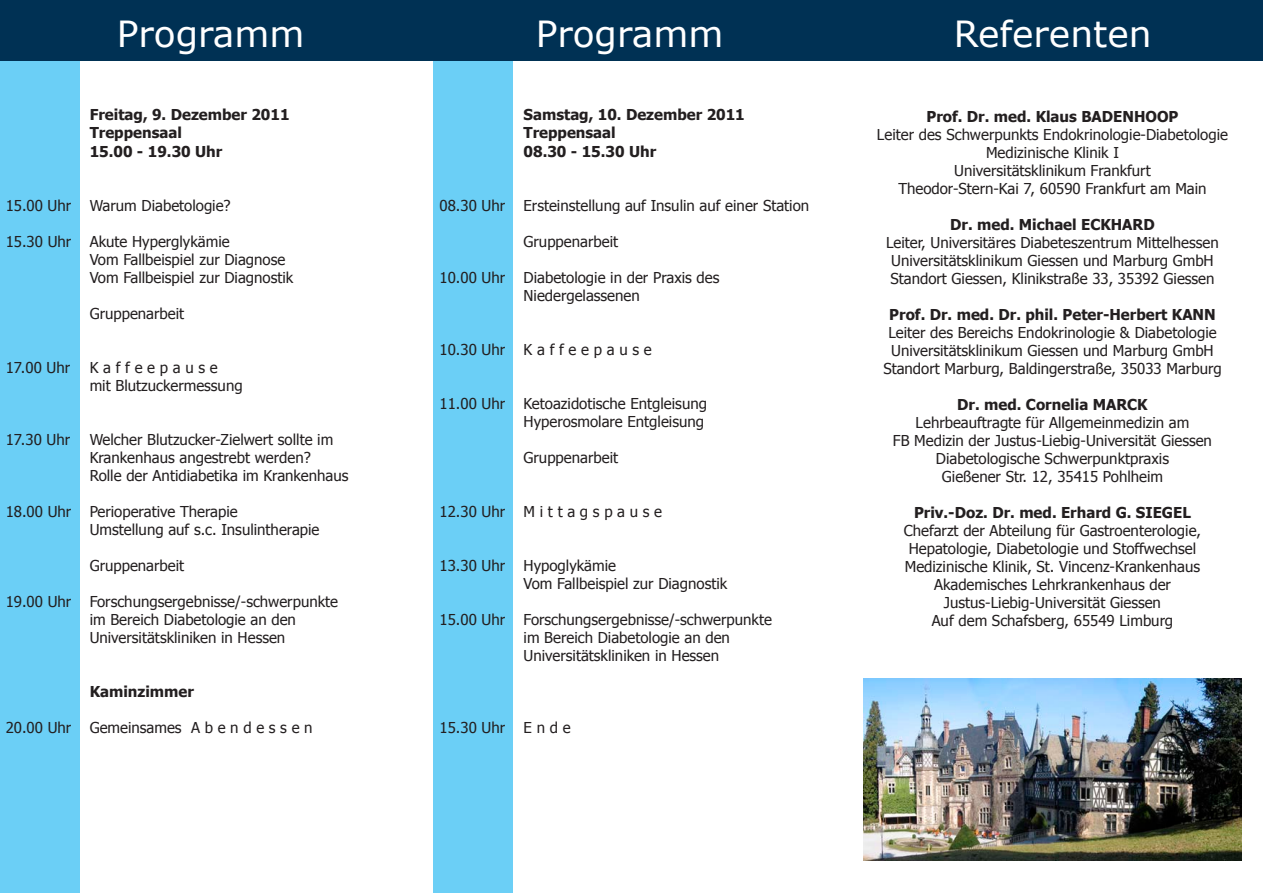
<style>
.page{position:relative;width:1263px;height:893px;background:#fff}
.page>*{position:absolute;margin:0;border:0;box-sizing:border-box;transform-origin:0 0}
.t1{font:36px "Verdana";color:#fff}
.t2{font:15px/18px "Tahoma";color:#231f20}
.t3{font:700 15px/18px "Tahoma";color:#231f20}
</style>
<div class="page">
<div style="left:0;top:42px;width:79px;height:851px;background:#6bcff6"></div>
<div style="left:434px;top:56px;width:79px;height:837px;background:#6bcff6"></div>
<div style="left:0;top:0;width:1263px;height:60px;background:#003154"></div>
<img style="left:863px;top:679px;width:379px;height:181px">
<h1 class="t1" style="left:117px;top:9px;width:189px">Programm</h1>
<h1 class="t1" style="left:536px;top:10px;width:189px">Programm</h1>
<h1 class="t1" style="left:954px;top:9px;width:199px">Referenten</h1>
<p class="t3" style="left:90px;top:105px;width:201px">Freitag, 9. Dezember 2011<br>Treppensaal<br>15.00 - 19.30 Uhr</p>
<p class="t2" style="left:6px;top:195px;width:227px">15.00 Uhr Warum Diabetologie?</p>
<p class="t2" style="left:90px;top:231px;width:205px;text-indent:-84px">15.30 Uhr Akute Hyperglykämie<br>Vom Fallbeispiel zur Diagnose<br>Vom Fallbeispiel zur Diagnostik</p>
<p class="t2" style="left:90px;top:303px;width:96px">Gruppenarbeit</p>
<p class="t2" style="left:6px;top:357px;width:66px">17.00 Uhr</p>
<p class="t2" style="left:90px;top:357px;width:154px">K a f f e e p a u s e<br>mit Blutzuckermessung</p>
<p class="t2" style="left:6px;top:429px;width:66px">17.30 Uhr</p>
<p class="t2" style="left:90px;top:429px;width:260px">Welcher Blutzucker-Zielwert sollte im<br>Krankenhaus angestrebt werden?<br>Rolle der Antidiabetika im Krankenhaus</p>
<p class="t2" style="left:90px;top:501px;width:231px;text-indent:-84px">18.00 Uhr Perioperative Therapie<br>Umstellung auf s.c. Insulintherapie</p>
<p class="t2" style="left:90px;top:555px;width:96px">Gruppenarbeit</p>
<p class="t2" style="left:90px;top:591px;width:250px;text-indent:-84px">19.00 Uhr Forschungsergebnisse/-schwerpunkte im Bereich Diabetologie an den<br>Universitätskliniken in Hessen</p>
<p class="t3" style="left:90px;top:681px;width:106px">Kaminzimmer</p>
<p class="t2" style="left:6px;top:717px;width:308px">20.00 Uhr Gemeinsames A b e n d e s s e n</p>
<p class="t3" style="left:524px;top:105px;width:223px">Samstag, 10. Dezember 2011<br>Treppensaal<br>08.30 - 15.30 Uhr</p>
<p class="t2" style="left:440px;top:195px;width:371px">08.30 Uhr Ersteinstellung auf Insulin auf einer Station</p>
<p class="t2" style="left:524px;top:231px;width:96px">Gruppenarbeit</p>
<p class="t2" style="left:440px;top:267px;width:281px;text-align:center">10.00 Uhr Diabetologie in der Praxis des<br>Niedergelassenen</p>
<p class="t2" style="left:440px;top:339px;width:214px">10.30 Uhr K a f f e e p a u s e</p>
<p class="t2" style="left:440px;top:393px;width:269px;text-align:right">11.00 Uhr Ketoazidotische Entgleisung<br>Hyperosmolare Entgleisung</p>
<p class="t2" style="left:524px;top:447px;width:96px">Gruppenarbeit</p>
<p class="t2" style="left:440px;top:501px;width:224px">12.30 Uhr M i t t a g s p a u s e</p>
<p class="t2" style="left:524px;top:555px;width:205px;text-indent:-84px">13.30 Uhr Hypoglykämie<br>Vom Fallbeispiel zur Diagnostik</p>
<p class="t2" style="left:524px;top:609px;width:250px;text-indent:-84px">15.00 Uhr Forschungsergebnisse/-schwerpunkte im Bereich Diabetologie an den<br>Universitätskliniken in Hessen</p>
<p class="t2" style="left:440px;top:717px;width:133px">15.30 Uhr E n d e</p>
<p class="t3" style="left:926px;top:107px;width:253px">Prof. Dr. med. Klaus BADENHOOP</p>
<p class="t2" style="left:877px;top:125px;width:353px;text-align:center">Leiter des Schwerpunkts Endokrinologie-Diabetologie Medizinische Klinik I<br>Universitätsklinikum Frankfurt<br>Theodor-Stern-Kai 7, 60590 Frankfurt am Main</p>
<p class="t3" style="left:950px;top:215px;width:206px">Dr. med. Michael ECKHARD</p>
<p class="t2" style="left:886px;top:233px;width:334px">Leiter, Universitäres Diabeteszentrum Mittelhessen<br>Universitätsklinikum Giessen und Marburg GmbH<br>Standort Giessen, Klinikstraße 33, 35392 Giessen</p>
<p class="t3" style="left:889px;top:305px;width:328px">Prof. Dr. med. Dr. phil. Peter-Herbert KANN</p>
<p class="t2" style="left:883px;top:323px;width:340px;text-align:center">Leiter des Bereichs Endokrinologie &amp; Diabetologie<br>Universitätsklinikum Giessen und Marburg GmbH<br>Standort Marburg, Baldingerstraße, 35033 Marburg</p>
<p class="t3" style="left:957px;top:395px;width:192px">Dr. med. Cornelia MARCK</p>
<p class="t2" style="left:893px;top:413px;width:321px;text-align:center">Lehrbeauftragte für Allgemeinmedizin am<br>FB Medizin der Justus-Liebig-Universität Giessen Diabetologische Schwerpunktpraxis<br>Gießener Str. 12, 35415 Pohlheim</p>
<p class="t3" style="left:914px;top:503px;width:278px">Priv.-Doz. Dr. med. Erhard G. SIEGEL</p>
<p class="t2" style="left:904px;top:521px;width:299px;text-align:center">Chefarzt der Abteilung für Gastroenterologie, Hepatologie, Diabetologie und Stoffwechsel Medizinische Klinik, St. Vincenz-Krankenhaus Akademisches Lehrkrankenhaus der Justus-Liebig-Universität Giessen<br>Auf dem Schafsberg, 65549 Limburg</p>
</div>
